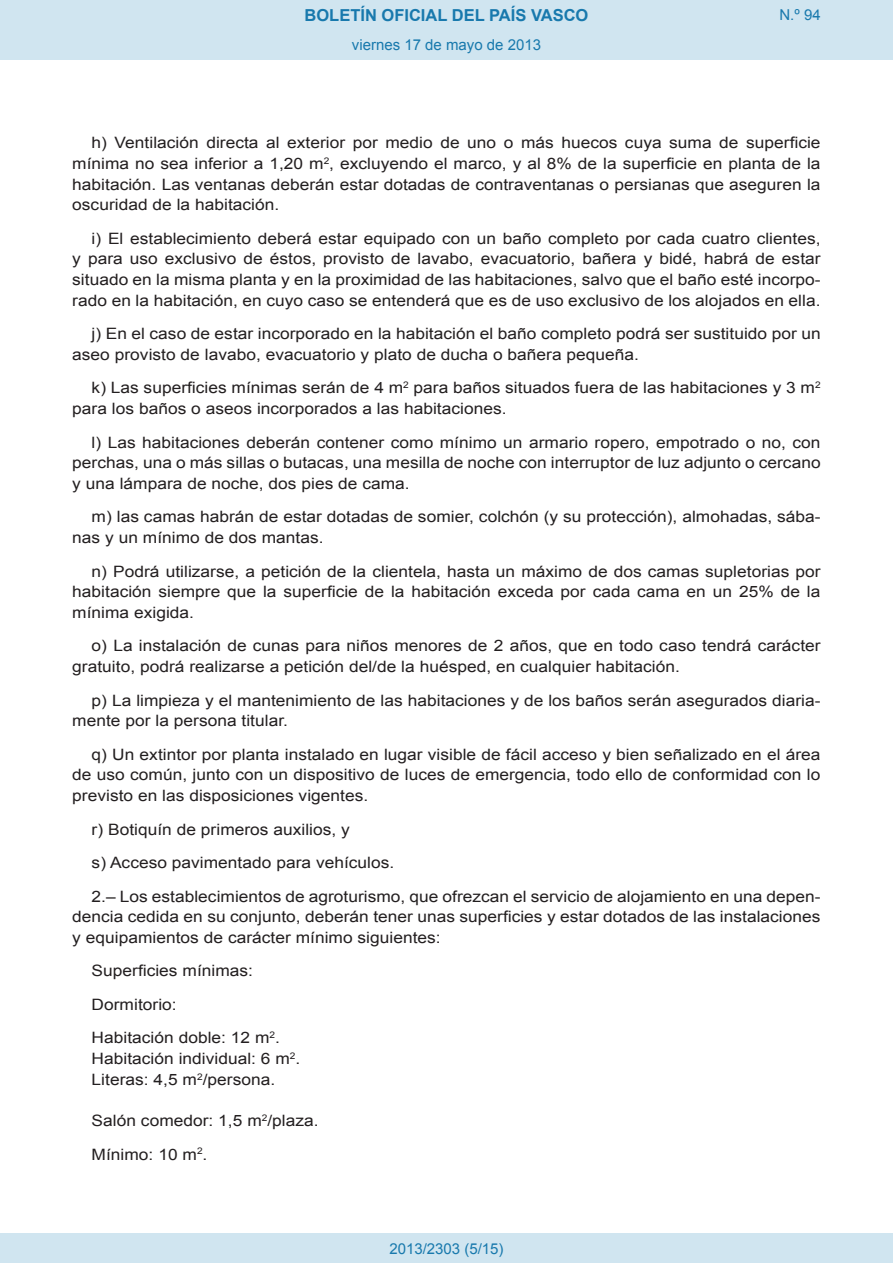
<style>
.page{position:relative;width:893px;height:1263px;background:#fff}
.page>*{position:absolute;margin:0;border:0;box-sizing:border-box;transform-origin:0 0}
.t1{font:700 16.5px "Arial";color:#1879ad}
.BOPVDetalle{font:15.6px/20.7px "Arial";color:#231f20;text-align:justify;scale:1.11 1}
.BOPVLista{font:15.6px "Arial";color:#231f20;scale:1.11 1}
.Paginacion_Centro{font:15px "Arial";color:#1879ad}
</style>
<div class="page">
<div style="left:0;top:0;width:893px;height:60px;background:#d0e5f0"></div>
<div style="left:0;top:1233px;width:893px;height:30px;background:#d0e5f0"></div>
<p class="t1" style="left:305px;top:4px;width:285px">BOLETÍN OFICIAL DEL PAÍS VASCO</p>
<p class="Paginacion_Centro" style="left:352px;top:35px;width:191px">viernes 17 de mayo de 2013</p>
<p class="Paginacion_Centro" style="left:779px;top:5px;width:43px">N.º 94</p>
<p class="BOPVDetalle" style="left:72px;top:132px;width:676px;text-indent:19px">h) Ventilación directa al exterior por medio de uno o más huecos cuya suma de superficie mínima no sea inferior a 1,20 m<sup>2</sup>, excluyendo el marco, y al 8% de la superficie en planta de la habitación. Las ventanas deberán estar dotadas de contraventanas o persianas que aseguren la oscuridad de la habitación.</p>
<p class="BOPVDetalle" style="left:72px;top:228px;width:676px;text-indent:19px">i) El establecimiento deberá estar equipado con un baño completo por cada cuatro clientes, y para uso exclusivo de éstos, provisto de lavabo, evacuatorio, bañera y bidé, habrá de estar situado en la misma planta y en la proximidad de las habitaciones, salvo que el baño esté incorpo&shy;rado en la habitación, en cuyo caso se entenderá que es de uso exclusivo de los alojados en ella.</p>
<p class="BOPVDetalle" style="left:72px;top:324px;width:676px;text-indent:19px">j) En el caso de estar incorporado en la habitación el baño completo podrá ser sustituido por un aseo provisto de lavabo, evacuatorio y plato de ducha o bañera pequeña.</p>
<p class="BOPVDetalle" style="left:72px;top:378px;width:676px;text-indent:19px">k) Las superficies mínimas serán de 4 m<sup>2</sup> para baños situados fuera de las habitaciones y 3 m<sup>2 </sup>para los baños o aseos incorporados a las habitaciones.</p>
<p class="BOPVDetalle" style="left:72px;top:432px;width:676px;text-indent:19px">l) Las habitaciones deberán contener como mínimo un armario ropero, empotrado o no, con perchas, una o más sillas o butacas, una mesilla de noche con interruptor de luz adjunto o cercano y una lámpara de noche, dos pies de cama.</p>
<p class="BOPVDetalle" style="left:72px;top:507px;width:676px;text-indent:19px">m) las camas habrán de estar dotadas de somier, colchón (y su protección), almohadas, sába&shy;nas y un mínimo de dos mantas.</p>
<p class="BOPVDetalle" style="left:72px;top:561px;width:676px;text-indent:19px">n) Podrá utilizarse, a petición de la clientela, hasta un máximo de dos camas supletorias por habitación siempre que la superficie de la habitación exceda por cada cama en un 25% de la mínima exigida.</p>
<p class="BOPVDetalle" style="left:72px;top:636px;width:676px;text-indent:19px">o) La instalación de cunas para niños menores de 2 años, que en todo caso tendrá carácter gratuito, podrá realizarse a petición del/de la huésped, en cualquier habitación.</p>
<p class="BOPVDetalle" style="left:72px;top:690px;width:676px;text-indent:19px">p) La limpieza y el mantenimiento de las habitaciones y de los baños serán asegurados diaria&shy;mente por la persona titular.</p>
<p class="BOPVDetalle" style="left:72px;top:744px;width:676px;text-indent:19px">q) Un extintor por planta instalado en lugar visible de fácil acceso y bien señalizado en el área de uso común, junto con un dispositivo de luces de emergencia, todo ello de conformidad con lo previsto en las disposiciones vigentes.</p>
<p class="BOPVDetalle" style="left:92px;top:819px;width:234px">r) Botiquín de primeros auxilios, y</p>
<p class="BOPVDetalle" style="left:92px;top:852px;width:274px">s) Acceso pavimentado para vehículos.</p>
<p class="BOPVDetalle" style="left:72px;top:886px;width:676px;text-indent:19px">2.– Los establecimientos de agroturismo, que ofrezcan el servicio de alojamiento en una depen&shy;dencia cedida en su conjunto, deberán tener unas superficies y estar dotados de las instalaciones y equipamientos de carácter mínimo siguientes:</p>
<p class="BOPVDetalle" style="left:92px;top:961px;width:147px">Superficies mínimas:</p>
<p class="BOPVDetalle" style="left:92px;top:994px;width:78px">Dormitorio:</p>
<p class="BOPVLista" style="left:92px;top:1028px;width:171px">Habitación doble: 12 m<sup>2</sup>.</p>
<p class="BOPVLista" style="left:92px;top:1048px;width:190px">Habitación individual: 6 m<sup>2</sup>.</p>
<p class="BOPVLista" style="left:92px;top:1069px;width:167px">Literas: 4,5 m<sup>2</sup>/persona.</p>
<p class="BOPVDetalle" style="left:92px;top:1110px;width:206px">Salón comedor: 1,5 m<sup>2</sup>/plaza.</p>
<p class="BOPVDetalle" style="left:92px;top:1144px;width:106px">Mínimo: 10 m<sup>2</sup>.</p>
<p class="Paginacion_Centro" style="left:389px;top:1238px;width:116px">2013/2303 (5/15)</p>
</div>
